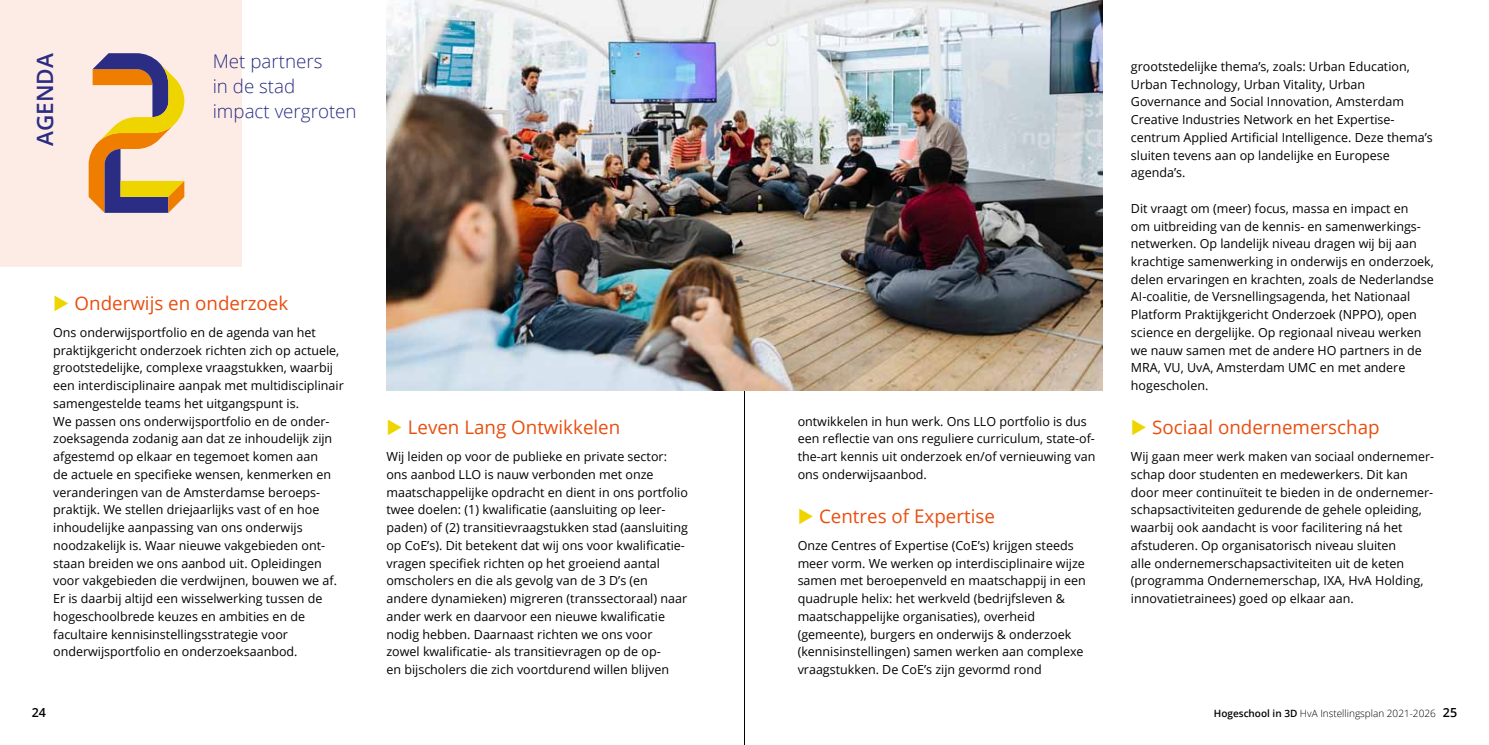
<style>
.page{position:relative;width:1489px;height:745px;background:#fff}
.page>*{position:absolute;margin:0;border:0;box-sizing:border-box;transform-origin:0 0}
.t1{font:600 22.5px "Open Sans";color:#2a2d83}
.t2{font:18.75px "Open Sans";color:#e94e0f}
.t3{font:300 18.75px/25px "Open Sans";color:#2a2d83}
.t4{font:12.5px/17.8px "Open Sans";color:#000}
.t5{font:600 12.5px "Open Sans";color:#000}
.t6{font:300 10px "Open Sans";color:#000}
.s1{color:#efd500}
.s2{font-weight:600}
.s3{font-weight:600;font-size:12.5px}
</style>
<div class="page">
<hr style="left:744px;top:0;width:1px;height:744px;background:#000">
<div style="left:0;top:0;width:241px;height:266px;background:#fdece5"></div>
<svg style="left:89px;top:53px;width:95px;height:160px"></svg>
<img style="left:386px;top:0;width:716px;height:390px">
<h1 class="t1" style="left:30px;top:146px;width:92px;rotate:-90deg">agenda</h1>
<h2 class="t3" style="left:213px;top:48px;width:145px">Met partners<br>in de stad impact vergroten</h2>
<h2 class="t2" style="left:53px;top:290px;width:236px"><span class="s1">◆</span> Onderwijs en onderzoek</h2>
<p class="t4" style="left:53px;top:323px;width:292px">Ons onderwijsportfolio en de agenda van het praktijkgericht onderzoek richten zich op actuele, grootstedelijke, complexe vraagstukken, waarbij een interdisciplinaire aanpak met multidisciplinair samengestelde teams het uitgangspunt is.<br>We passen ons onderwijsportfolio en de onder&shy;zoeksagenda zodanig aan dat ze inhoudelijk zijn afgestemd op elkaar en tegemoet komen aan<br>de actuele en specifieke wensen, kenmerken en veranderingen van de Amsterdamse beroeps&shy;praktijk. We stellen driejaarlijks vast of en hoe inhoudelijke aanpassing van ons onderwijs noodzakelijk is. Waar nieuwe vakgebieden ont&shy;staan breiden we ons aanbod uit. Opleidingen voor vakgebieden die verdwijnen, bouwen we af.<br>E r is daarbij altijd een wisselwerking tussen de hogeschoolbrede keuzes en ambities en de facultaire kennisinstellingsstrategie voor onderwijsportfolio en onderzoeksaanbod.</p>
<h2 class="t2" style="left:386px;top:414px;width:235px"><span class="s1">◆</span> Leven Lang Ontwikkelen</h2>
<p class="t4" style="left:386px;top:447px;width:303px">Wij leiden op voor de publieke en private sector: ons aanbod LLO is nauw verbonden met onze maatschappelijke opdracht en dient in ons portfolio twee doelen: (1) kwalificatie (aansluiting op leer&shy;paden) of (2) transitievraagstukken stad (aansluiting op CoE’s). Dit betekent dat wij ons voor kwalificatie&shy;vragen specifiek richten op het groeiend aantal omscholers en die als gevolg van de 3 D’s (en andere dynamieken) migreren (transsectoraal) naar ander werk en daarvoor een nieuwe kwalificatie nodig hebben. Daarnaast richten we ons voor zowel kwalificatie- als transitievragen op de op-<br>en bijscholers die zich voortdurend willen blijven</p>
<p class="t4" style="left:797px;top:411px;width:299px">ontwikkelen in hun werk. Ons LLO portfolio is dus een reflectie van ons reguliere curriculum, state-of&shy;the-art kennis uit onderzoek en/of vernieuwing van ons onderwijsaanbod.</p>
<h2 class="t2" style="left:797px;top:502px;width:199px"><span class="s1">◆</span> Centres of Expertise</h2>
<p class="t4" style="left:797px;top:535px;width:289px">Onze Centres of Expertise (CoE’s) krijgen steeds meer vorm. We werken op interdisciplinaire wijze samen met beroepenveld en maatschappij in een quadruple helix: het werkveld (bedrijfsleven &amp; maatschappelijke organisaties), overheid (gemeente), burgers en onderwijs &amp; onderzoek (kennisinstellingen) samen werken aan complexe vraagstukken. De CoE’s zijn gevormd rond</p>
<p class="t4" style="left:1130px;top:57px;width:303px">grootstedelijke thema’s, zoals: Urban Education, Urban Technology, Urban Vitality, Urban Governance and Social I nnovation, Amsterdam Creative I ndustries N etwork en het Expertise&shy;centrum Applied Artificial Intelligence. Deze thema’s sluiten tevens aan op landelijke en Europese agenda’s.</p>
<p class="t4" style="left:1130px;top:199px;width:304px">Dit vraagt om (meer) focus, massa en impact en<br>om uitbreiding van de kennis- en samenwerkings&shy;netwerken. Op landelijk niveau dragen wij bij aan krachtige samenwerking in onderwijs en onderzoek, delen ervaringen en krachten, zoals de Nederlandse AI-coalitie, de Versnellingsagenda, het Nationaal Platform Praktijkgericht Onderzoek (NPP</p>
<p class="t4" style="left:1130px;top:305px;width:292px;text-indent:236px">O), open science en dergelijke. Op regionaal niveau werken we nauw samen met de andere HO partners in de<br>MRA, VU, UvA, Amsterdam UMC en met andere hogescholen.</p>
<h2 class="t2" style="left:1130px;top:414px;width:250px"><span class="s1">◆</span> Sociaal ondernemerschap</h2>
<p class="t4" style="left:1130px;top:447px;width:305px">Wij gaan meer werk maken van sociaal ondernemer&shy;schap door studenten en medewerkers. Dit kan door meer continuïteit te bieden in de ondernemer&shy;schapsactiviteiten gedurende de gehele opleiding, waarbij ook aandacht is voor facilitering ná het afstuderen. Op organisatorisch niveau sluiten<br>alle ondernemerschapsactiviteiten uit de keten (programma Ondernemerschap, IXA, HvA Holding, innovatietrainees) goed op elkaar aan.</p>
<p class="t5" style="left:32px;top:703px;width:16px">24</p>
<p class="t6" style="left:1213px;top:706px;width:245px"><span class="s2">Hogeschool in 3D</span> HvA Instellingsplan 2021-2026 <span class="s3">25</span></p>
</div>
